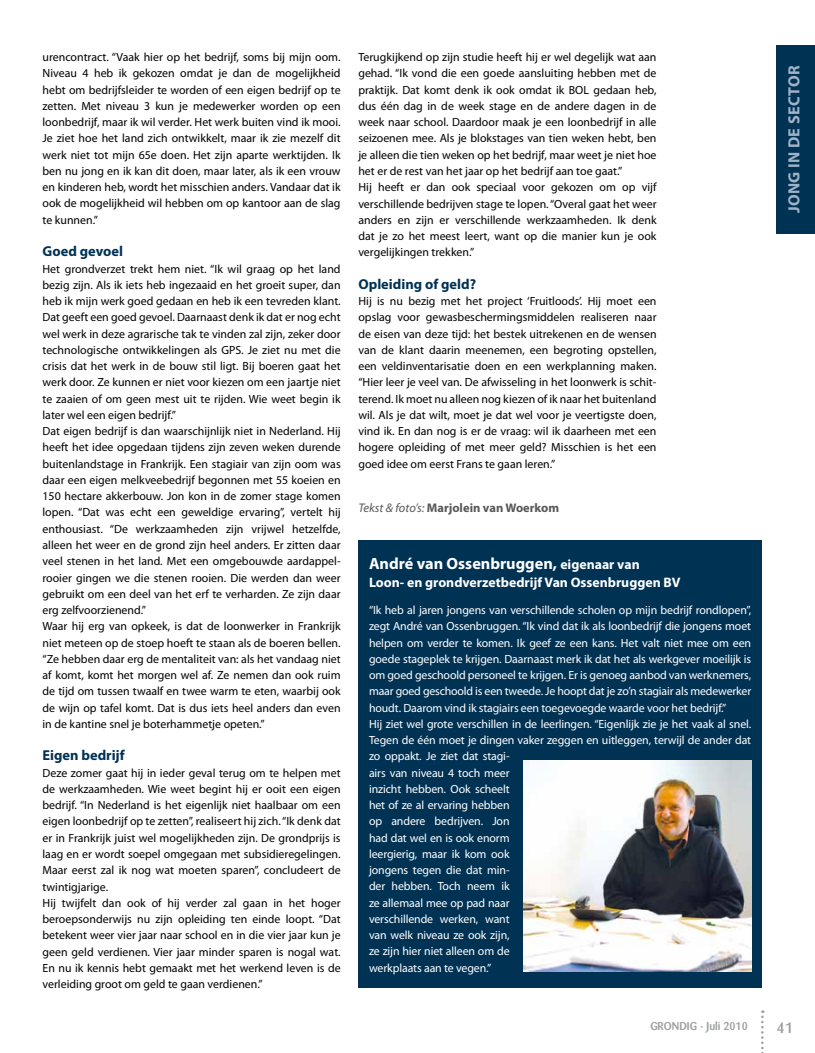
<style>
.page{position:relative;width:815px;height:1053px;background:#fff}
.page>*{position:absolute;margin:0;border:0;box-sizing:border-box;transform-origin:0 0}
.t1{font:700 16.25px "Myriad Pro";color:#fff}
.t2{font:700 16.25px "Myriad Pro";letter-spacing:.12em;color:#a0b2c6}
.t3{font:500 15px "Barmeno Pro";color:#9c9e9f}
.t4{font:700 14.38px "Myriad Pro";color:#003254}
.t5{font:700 13.75px "Myriad Pro";color:#fff}
.t6{font:700 12.5px "Myriad Pro";color:#58585a}
.t7{font:11.88px/16.2px "Myriad Pro";color:#000}
.t8{font:11.88px/16.2px "Myriad Pro";letter-spacing:-.01em;color:#fff}
.t9{font:500 11.25px "Barmeno Pro";color:#9c9e9f}
.s1{font-weight:400;font-style:italic}
.s2{font-size:13.75px}
</style>
<div class="page">
<div style="left:358px;top:540px;width:404px;height:448px;background:#003254"></div>
<img style="left:524px;top:760px;width:227px;height:211px">
<svg style="left:761px;top:1010px;width:3px;height:43px"></svg>
<div style="left:776px;top:45px;width:39px;height:189px;background:#003254"></div>
<p class="t7" style="left:43px;top:49px;width:300px;text-align:justify">urencontract. “Vaak hier op het bedrijf, soms bij mijn oom.<br>Niveau 4 heb ik gekozen omdat je dan de mogelijkheid hebt om bedrijfsleider te worden of een eigen bedrijf op te zetten. Met niveau 3 kun je medewerker worden op een loonbedrijf, maar ik wil verder. Het werk buiten vind ik mooi.<br>Je ziet hoe het land zich ontwikkelt, maar ik zie mezelf dit werk niet tot mijn 65e doen. Het zijn aparte werktijden. Ik ben nu jong en ik kan dit doen, maar later, als ik een vrouw en kinderen heb, wordt het misschien anders. Vandaar dat ik ook de mogelijkheid wil hebben om op kantoor aan de slag te kunnen.”</p>
<p class="t4" style="left:43px;top:242px;width:82px">Goed gevoel</p>
<p class="t7" style="left:43px;top:260px;width:300px">Het grondverzet trekt hem niet. “Ik wil graag op het land bezig zijn. Als ik iets heb ingezaaid en het groeit super, dan heb ik mijn werk goed gedaan en heb ik een tevreden klant.<br>Dat geeft een goed gevoel. Daarnaast denk ik dat er nog echt wel werk in deze agrarische tak te vinden zal zijn, zeker door technologische ontwikkelingen als GPS. Je ziet nu met die crisis dat het werk in de bouw stil ligt. Bij boeren gaat het werk door. Ze kunnen er niet voor kiezen om een jaartje niet te zaaien of om geen mest uit te rijden. Wie weet begin ik later wel een eigen bedrijf.”<br>Dat eigen bedrijf is dan waarschijnlijk niet in Nederland. Hij heeft het idee opgedaan tijdens zijn zeven weken durende buitenlandstage in Frankrijk. Een stagiair van zijn oom was daar een eigen melkveebedrijf begonnen met 55 koeien en 150 hectare akkerbouw. Jon kon in de zomer stage komen lopen. “Dat was echt een geweldige ervaring”, vertelt hij enthousiast. “De werkzaamheden zijn vrijwel hetzelfde, alleen het weer en de grond zijn heel anders. Er zitten daar veel stenen in het land. Met een omgebouwde aardappel&shy;rooier gingen we die stenen rooien. Die werden dan weer gebruikt om een deel van het erf te verharden. Ze zijn daar erg zelfvoorzienend.”<br>Waar hij erg van opkeek, is dat de loonwerker in Frankrijk niet meteen op de stoep hoeft te staan als de boeren bellen. “Ze hebben daar erg de mentaliteit van: als het vandaag niet af komt, komt het morgen wel af. Ze nemen dan ook ruim de tijd om tussen twaalf en twee warm te eten, waarbij ook de wijn op tafel komt. Dat is dus iets heel anders dan even in de kantine snel je boterhammetje opeten.”</p>
<p class="t4" style="left:43px;top:746px;width:84px">Eigen bedrijf</p>
<p class="t7" style="left:43px;top:764px;width:300px">Deze zomer gaat hij in ieder geval terug om te helpen met de werkzaamheden. Wie weet begint hij er ooit een eigen bedrijf. “In Nederland is het eigenlijk niet haalbaar om een eigen loonbedrijf op te zetten”, realiseert hij zich. “Ik denk dat er in Frankrijk juist wel mogelijkheden zijn. De grondprijs is laag en er wordt soepel omgegaan met subsidieregelingen.<br>Maar eerst zal ik nog wat moeten sparen”, concludeert de twintigjarige.<br>Hij twijfelt dan ook of hij verder zal gaan in het hoger beroepsonderwijs nu zijn opleiding ten einde loopt. “Dat betekent weer vier jaar naar school en in die vier jaar kun je geen geld verdienen. Vier jaar minder sparen is nogal wat.<br>En nu ik kennis hebt gemaakt met het werkend leven is de verleiding groot om geld te gaan verdienen.”</p>
<p class="t7" style="left:358px;top:49px;width:300px">Terugkijkend op zijn studie heeft hij er wel degelijk wat aan gehad. “Ik vond die een goede aansluiting hebben met de praktijk. Dat komt denk ik ook omdat ik BOL gedaan heb, dus één dag in de week stage en de andere dagen in de week naar school. Daardoor maak je een loonbedrijf in alle seizoenen mee. Als je blokstages van tien weken hebt, ben je alleen die tien weken op het bedrijf, maar weet je niet hoe het er de rest van het jaar op het bedrijf aan toe gaat.”<br>Hij heeft er dan ook speciaal voor gekozen om op vijf verschillende bedrijven stage te lopen. “Overal gaat het weer anders en zijn er verschillende werkzaamheden. Ik denk dat je zo het meest leert, want op die manier kun je ook vergelijkingen trekken.”</p>
<p class="t4" style="left:358px;top:275px;width:119px">Opleiding of geld?</p>
<p class="t7" style="left:358px;top:293px;width:300px;text-align:justify">Hij is nu bezig met het project ‘Fruitloods’. Hij moet een opslag voor gewasbeschermingsmiddelen realiseren naar de eisen van deze tijd: het bestek uitrekenen en de wensen van de klant daarin meenemen, een begroting opstellen, een veldinventarisatie doen en een werkplanning maken. “Hier leer je veel van. De afwisseling in het loonwerk is schit&shy;terend. Ik moet nu alleen nog kiezen of ik naar het buitenland wil. Als je dat wilt, moet je dat wel voor je veertigste doen, vind ik. En dan nog is er de vraag: wil ik daarheen met een hogere opleiding of met meer geld? Misschien is het een goed idee om eerst Frans te gaan leren.”</p>
<p class="t6" style="left:358px;top:499px;width:202px"><span class="s1">Tekst &amp; foto’s:</span> Marjolein van Woerkom</p>
<h1 class="t1" style="left:369px;top:552px;width:272px">André van Ossenbruggen, <span class="s2">eigenaar van</span></h1>
<p class="t5" style="left:369px;top:573px;width:313px">Loon- en grondverzetbedrijf Van Ossenbruggen BV</p>
<p class="t8" style="left:369px;top:601px;width:384px">“Ik heb al jaren jongens van verschillende scholen op mijn bedrijf rondlopen”, zegt André van Ossenbruggen. “Ik vind dat ik als loonbedrijf die jongens moet helpen om verder te komen. Ik geef ze een kans. Het valt niet mee om een goede stageplek te krijgen. Daarnaast merk ik dat het als werkgever moeilijk is om goed geschoold personeel te krijgen. Er is genoeg aanbod van werknemers, maar goed geschoold is een tweede. Je hoopt dat je zo’n stagiair als medewerker houdt. Daarom vind ik stagiairs een toegevoegde waarde voor het bedrijf.”<br>Hij ziet wel grote verschillen in de leerlingen. “Eigenlijk zie je het vaak al snel.<br>Tegen de één moet je dingen vaker zeggen en uitleggen, terwijl de ander dat zo oppakt. Je ziet dat stagi-<br>airs van niveau 4 toch meer<br>inzicht hebben. Ook scheelt<br>het of ze al ervaring hebben<br>op andere bedrijven. Jon<br>had dat wel en is ook enorm<br>leergierig, maar ik kom ook<br>jongens tegen die dat min-<br>der hebben. Toch neem ik<br>ze allemaal mee op pad naar<br>verschillende werken, want<br>van welk niveau ze ook zijn,<br>ze zijn hier niet alleen om de<br>werkplaats aan te vegen.”</p>
<h1 class="t2" style="left:783px;top:213px;width:149px;rotate:-90deg">jong in de sector</h1>
<p class="t9" style="left:650px;top:1018px;width:99px">GRONDIG - Juli 2010</p>
<p class="t3" style="left:777px;top:1017px;width:18px">41</p>
</div>
